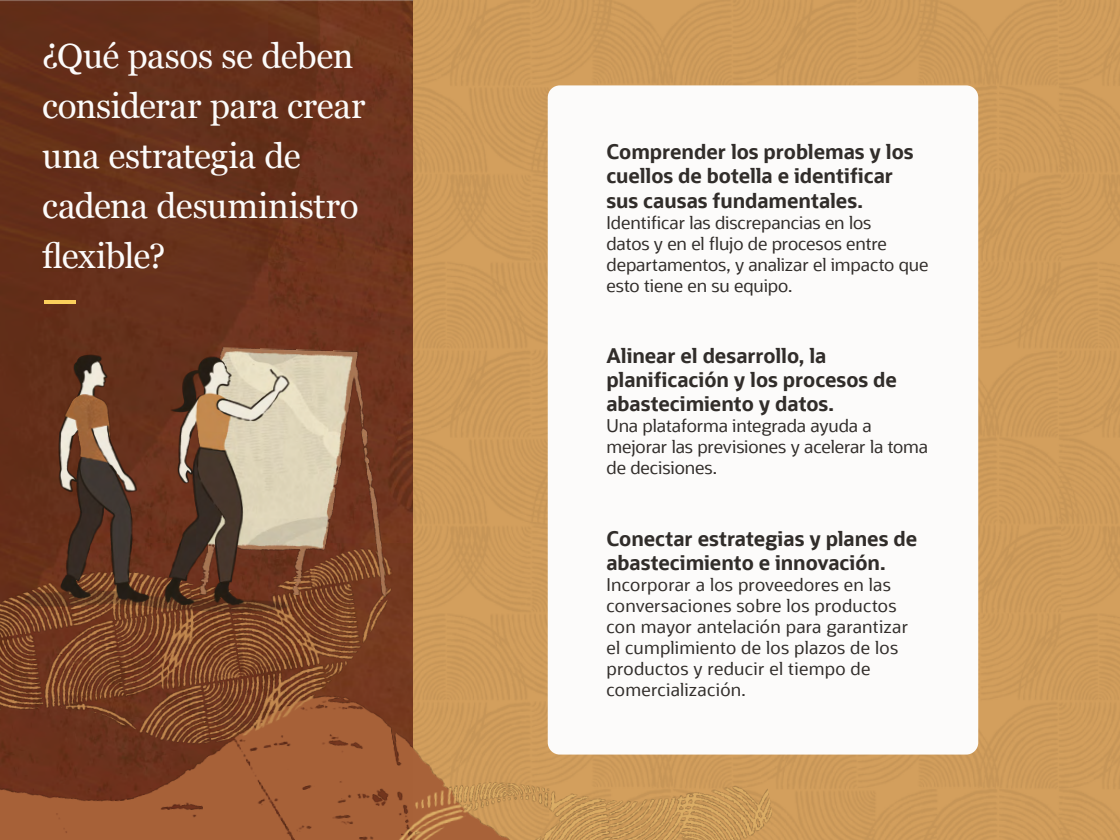
<style>
.page{position:relative;width:1120px;height:840px;background:#fff}
.page>*{position:absolute;margin:0;border:0;box-sizing:border-box;transform-origin:0 0}
.Subhead_1{font:35px/49.9px "Georgia";letter-spacing:-.01em;color:#fcfbfa}
.t1{font:700 20.12px/24.2px "Oracle Sans";letter-spacing:-.005em;color:#312d2a}
.t2{font:17.5px/21px "Oracle Sans";color:#312d2a}
</style>
<div class="page">
<div style="left:413px;top:0;width:707px;height:840px;background:#cf9c5b"></div>
<img style="left:0;top:0;width:413px;height:420px">
<div style="left:548px;top:85px;width:430px;height:670px;background:#fcfbfa;border-radius:12px"></div>
<hr style="left:44px;top:300px;width:31px;height:4px;background:#fbd05c">
<img style="left:0;top:420px;width:777px;height:420px">
<img style="left:25px;top:342px;width:369px;height:274px">
<p class="Subhead_1" style="left:42px;top:30px;width:325px">¿Qué pasos se deben considerar para crear una estrategia de cadena desuministro flexible?</p>
<p class="t1" style="left:606px;top:140px;width:309px">Comprender los problemas y los cuellos de botella e identificar sus causas fundamentales.</p>
<p class="t2" style="left:606px;top:212px;width:323px">Identificar las discrepancias en los<br>datos y en el flujo de procesos entre departamentos, y analizar el impacto que esto tiene en su equipo.</p>
<p class="t1" style="left:606px;top:344px;width:292px">Alinear el desarrollo, la planificación y los procesos de abastecimiento y datos.</p>
<p class="t2" style="left:606px;top:416px;width:323px">Una plataforma integrada ayuda a mejorar las previsiones y acelerar la toma de decisiones.</p>
<p class="t1" style="left:606px;top:526px;width:312px">Conectar estrategias y planes de abastecimiento e innovación.</p>
<p class="t2" style="left:606px;top:574px;width:303px">Incorporar a los proveedores en las conversaciones sobre los productos con mayor antelación para garantizar el cumplimiento de los plazos de los productos y reducir el tiempo de comercialización.</p>
</div>
